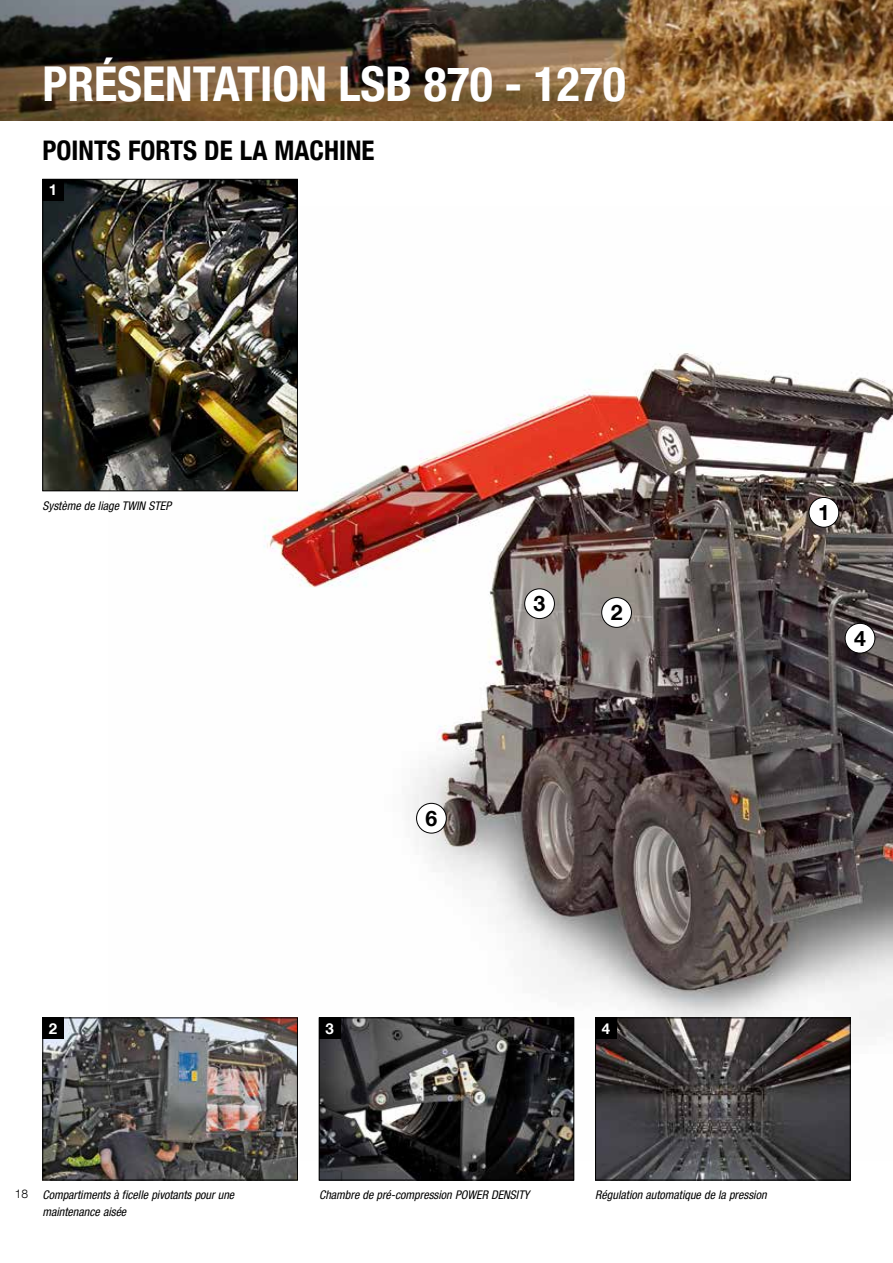
<style>
.page{position:relative;width:893px;height:1263px;background:#fff}
.page>*{position:absolute;margin:0;border:0;box-sizing:border-box;transform-origin:0 0}
.t1{font:700 condensed 48px "Helvetica Neue LT Com";color:#fff}
.t2{font:700 condensed 27px "Helvetica Neue LT Com";color:#000}
.t3{font:700 21.3px "Helvetica Neue LT Com";color:#000}
.t4{font:700 15px "Helvetica Neue LT Com";color:#fff}
.t5{font:italic condensed 12px/16.5px "Helvetica Neue LT Com";color:#000}
.t6{font:300 12px "Helvetica Neue LT Com";color:#000}
</style>
<div class="page">
<img style="left:108px;top:353px;width:785px;height:807px">
<img style="left:45px;top:1020px;width:251px;height:158px">
<div style="left:43px;top:1018px;width:255px;height:162px;border:1px solid #000"></div>
<img style="left:597px;top:1020px;width:251px;height:158px">
<div style="left:595px;top:1018px;width:255px;height:162px;border:1px solid #000"></div>
<div style="left:595px;top:1018px;width:22px;height:21px;background:#000"></div>
<img style="left:321px;top:1020px;width:251px;height:158px">
<div style="left:319px;top:1018px;width:255px;height:162px;border:1px solid #000"></div>
<div style="left:319px;top:1018px;width:21px;height:21px;background:#000"></div>
<div style="left:43px;top:1018px;width:21px;height:21px;background:#000"></div>
<img style="left:45px;top:181px;width:251px;height:308px">
<div style="left:43px;top:179px;width:255px;height:312px;border:1px solid #000"></div>
<div style="left:43px;top:179px;width:21px;height:21px;background:#000"></div>
<img style="left:0;top:0;width:893px;height:121px">
<div style="left:809px;top:497px;width:30px;height:30px;background:#fff;border-radius:50%"></div>
<div style="left:809px;top:497px;width:30px;height:30px;border:1px solid #000;border-radius:50%"></div>
<div style="left:525px;top:589px;width:29px;height:30px;background:#fff;border-radius:50%"></div>
<div style="left:524px;top:589px;width:31px;height:30px;border:1px solid #000;border-radius:50%"></div>
<div style="left:602px;top:598px;width:29px;height:29px;background:#fff;border-radius:50%"></div>
<div style="left:601px;top:597px;width:31px;height:31px;border:1px solid #000;border-radius:50%"></div>
<div style="left:845px;top:623px;width:30px;height:30px;background:#fff;border-radius:50%"></div>
<div style="left:845px;top:623px;width:30px;height:30px;border:1px solid #000;border-radius:50%"></div>
<div style="left:417px;top:803px;width:29px;height:30px;background:#fff;border-radius:50%"></div>
<div style="left:416px;top:803px;width:31px;height:30px;border:1px solid #000;border-radius:50%"></div>
<h1 class="t1" style="left:43px;top:55px;width:585px">PRÉSENTATION LSB 870 - 1270</h1>
<h2 class="t2" style="left:43px;top:134px;width:333px">POINTS FORTS DE LA MACHINE</h2>
<p class="t4" style="left:49px;top:180px;width:10px">1</p>
<p class="t5" style="left:43px;top:498px;width:130px">Système de liage TWIN STEP</p>
<h3 class="t3" style="left:425px;top:805px;width:13px">6</h3>
<h3 class="t3" style="left:534px;top:590px;width:13px">3</h3>
<h3 class="t3" style="left:611px;top:599px;width:13px">2</h3>
<h3 class="t3" style="left:818px;top:499px;width:13px">1</h3>
<h3 class="t3" style="left:854px;top:625px;width:13px">4</h3>
<p class="t4" style="left:49px;top:1019px;width:10px">2</p>
<p class="t4" style="left:325px;top:1019px;width:10px">3</p>
<p class="t4" style="left:602px;top:1019px;width:10px">4</p>
<p class="t6" style="left:15px;top:1186px;width:15px">18</p>
<p class="t5" style="left:43px;top:1187px;width:193px">Compartiments à ficelle pivotants pour une maintenance aisée</p>
<p class="t5" style="left:319px;top:1187px;width:212px">Chambre de pré-compression POWER DENSITY</p>
<p class="t5" style="left:595px;top:1187px;width:173px">Régulation automatique de la pression</p>
</div>
